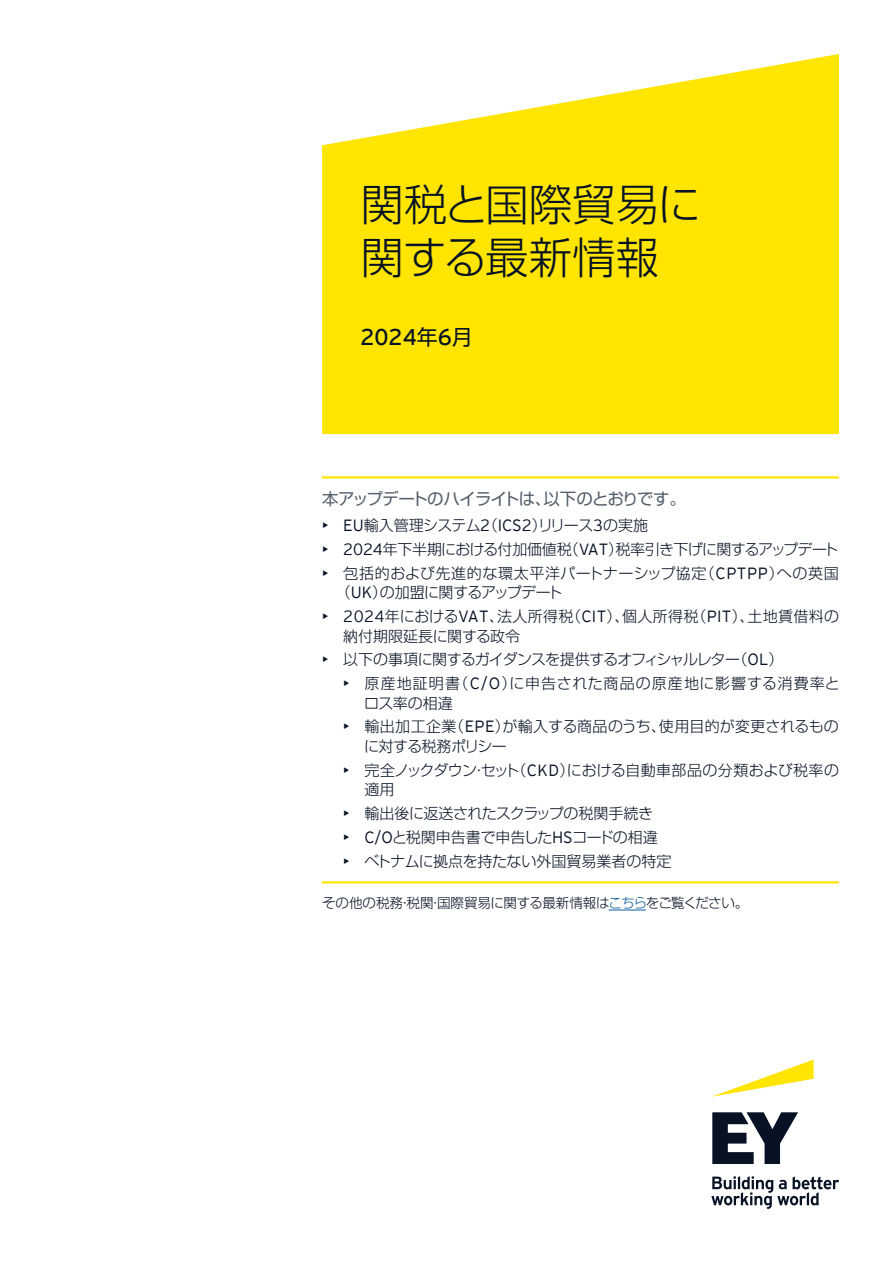
<style>
.page{position:relative;width:893px;height:1263px;background:#fff}
.page>*{position:absolute;margin:0;border:0;box-sizing:border-box;transform-origin:0 0}
.t1{font:300 43.5px/52.5px "Shin Go Pr 6 N";color:#071224}
.t2{font:22.8px "EY Interstate";color:#071224}
.t3{font:16.5px "Shin Go Pr 6 N";letter-spacing:-.05em;color:#545f6b}
.t4{font:300 15px/19.5px "Shin Go Pr 6 N";letter-spacing:-.01em;color:#071224}
.t5{font:300 15px/19.5px "Shin Go Pr 6 N";letter-spacing:.015em;color:#071224}
.t6{font:300 15px "Shin Go Pr 6 N";letter-spacing:-.03em;color:#071224}
.t7{font:300 15px "Shin Go Pr 6 N";letter-spacing:-.045em;color:#071224}
.t8{font:300 15px/19.5px "Shin Go Pr 6 N";letter-spacing:.055em;color:#071224}
.t9{font:300 15px "Shin Go Pr 6 N";letter-spacing:-.06em;color:#071224}
.t10{font:300 13.5px "Shin Go Pr 6 N";letter-spacing:-.025em;color:#071224}
.s1{font-family:"Shin Go Pr 6 N";font-size:21px}
.s2{font-family:"EY Interstate";font-size:16.2px}
.s3{color:#125b9e}
</style>
<div class="page">
<svg style="left:712px;top:1059px;width:102px;height:38px"></svg>
<svg style="left:711px;top:1112px;width:128px;height:97px"></svg>
<svg style="left:322px;top:54px;width:517px;height:380px;fill:#ffe501"></svg>
<hr style="left:609px;top:910px;width:37px;height:1px;background:#125b9e">
<hr style="left:322px;top:476px;width:517px;height:2px;background:#ffe501">
<hr style="left:322px;top:881px;width:517px;height:2px;background:#ffe501">
<h1 class="t1" style="left:360px;top:175px;width:342px">関税と国際貿易に関する最新情報</h1>
<h2 class="t2" style="left:360px;top:321px;width:114px">2024<span class="s1">年</span>6<span class="s1">月</span></h2>
<p class="t3" style="left:322px;top:486px;width:366px">本アップデートのハイライトは、以下のとおりです。</p>
<p class="t6" style="left:322px;top:513px;width:328px"><span class="s2">• EU</span>輸入管理システム<span class="s2">2</span>（<span class="s2">ICS2</span>）リリース<span class="s2">3</span>の実施</p>
<p class="t7" style="left:322px;top:537px;width:518px"><span class="s2">• 2024</span>年下半期における付加価値税（<span class="s2">VAT</span>）税率引き下げに関するアップデート</p>
<p class="t5" style="left:336px;top:562px;width:505px;text-indent:-14px"><span class="s2">•</span> 包括的および先進的な環太平洋パートナーシップ協定（<span class="s2">CPTPP</span>）への英国（<span class="s2">UK</span>）の加盟に関するアップデート</p>
<p class="t4" style="left:343px;top:605px;width:497px;text-indent:-21px"><span class="s2">• 2024</span>年における<span class="s2">VAT</span>、法人所得税（<span class="s2">CIT</span>）、個人所得税（<span class="s2">PIT</span>）、土地賃借料の納付期限延長に関する政令</p>
<p class="t9" style="left:322px;top:647px;width:463px"><span class="s2">•</span> 以下の事項に関するガイダンスを提供するオフィシャルレター（<span class="s2">OL</span>）</p>
<p class="t8" style="left:364px;top:672px;width:477px;text-indent:-21px"><span class="s2">•</span> 原産地証明書（<span class="s2">C/O</span>）に申告された商品の原産地に影響する消費率とロス率の相違</p>
<p class="t4" style="left:364px;top:716px;width:476px;text-indent:-21px"><span class="s2">•</span> 輸出加工企業（<span class="s2">EPE</span>）が輸入する商品のうち、使用目的が変更されるものに対する税務ポリシー</p>
<p class="t4" style="left:365px;top:759px;width:476px;text-indent:-21px"><span class="s2">•</span> 完全ノックダウン・セット（<span class="s2">CKD</span>）における自動車部品の分類および税率の適用</p>
<p class="t6" style="left:343px;top:801px;width:311px"><span class="s2">•</span> 輸出後に返送されたスクラップの税関手続き</p>
<p class="t4" style="left:343px;top:826px;width:316px"><span class="s2">• C/O</span>と税関申告書で申告した<span class="s2">HS</span>コードの相違</p>
<p class="t4" style="left:343px;top:850px;width:330px"><span class="s2">•</span> ベトナムに拠点を持たない外国貿易業者の特定</p>
<p class="t10" style="left:322px;top:892px;width:428px">その他の税務・税関・国際貿易に関する最新情報は<span class="s3">こちら</span>をご覧ください。</p>
</div>
